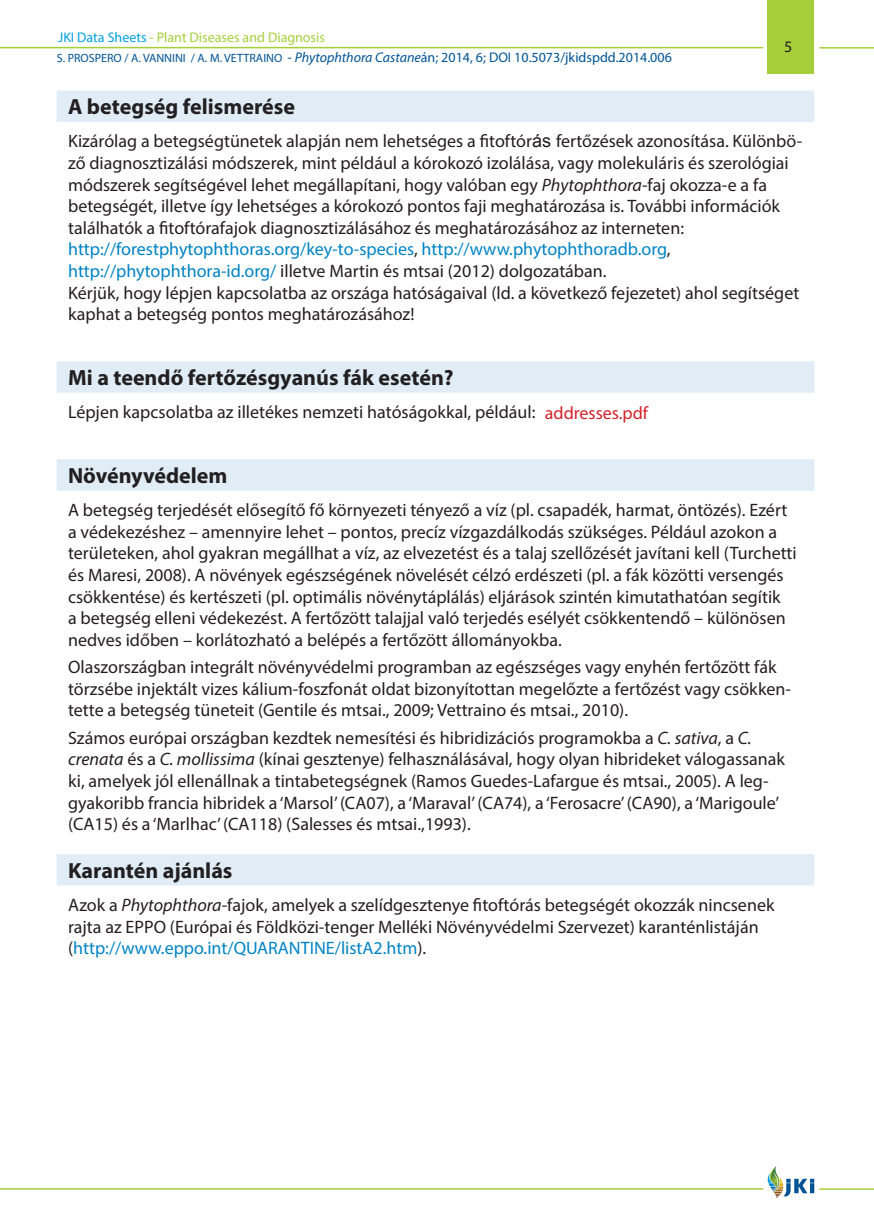
<style>
.page{position:relative;width:874px;height:1225px;background:#fff}
.page>*{position:absolute;margin:0;border:0;box-sizing:border-box;transform-origin:0 0}
.t1{font:700 22px "Myriad Pro";color:#231f20}
.t2{font:18px/21.6px "Myriad Pro";color:#231f20}
.t3{font:18px "Myriad Pro";color:#d1232a}
.t4{font:16px "Myriad Pro";color:#231f20}
.t5{font:14px "Myriad Pro";color:#005495}
.t6{font:14px "Myriad Pro";color:#a6ce39}
.s1{color:#00a1e3}
.s2{font-size:12px}
.s3{font-style:italic}
.s4{font-family:"Arial"}
.s5{color:#0084c6}
</style>
<div class="page">
<div style="left:767px;top:0;width:47px;height:74px;background:#a6ce39"></div>
<svg style="left:767px;top:1166px;width:46px;height:32px"></svg>
<hr style="left:0;top:47px;width:763px;height:1px;background:#a6ce39">
<hr style="left:819px;top:47px;width:54px;height:2px;background:#a6ce39">
<hr style="left:0;top:1188px;width:763px;height:1px;background:#a6ce39">
<hr style="left:819px;top:1188px;width:54px;height:1px;background:#a6ce39">
<div style="left:57px;top:90px;width:757px;height:24px;background:#e0edf7"></div>
<div style="left:57px;top:114px;width:757px;height:8px;background:#e0edf7"></div>
<div style="left:57px;top:361px;width:757px;height:24px;background:#e0edf7"></div>
<div style="left:57px;top:385px;width:757px;height:8px;background:#e0edf7"></div>
<div style="left:57px;top:459px;width:757px;height:24px;background:#e0edf7"></div>
<div style="left:57px;top:483px;width:757px;height:8px;background:#e0edf7"></div>
<div style="left:57px;top:854px;width:757px;height:24px;background:#e0edf7"></div>
<div style="left:57px;top:877px;width:757px;height:8px;background:#e0edf7"></div>
<p class="t6" style="left:58px;top:29px;width:268px"><span class="s1">JKI Data Sheets</span> - Plant Diseases and Diagnosis</p>
<p class="t5" style="left:57px;top:49px;width:616px"><span class="s2">S. PROSPERO / A. VANNINI / A. M. VETTRAINO</span> - <span class="s3">Phytophthora Castane</span>án; 2014, 6; DOI 10.5073/jkidspdd.2014.006</p>
<p class="t4" style="left:783px;top:37px;width:10px">5</p>
<p class="t1" style="left:68px;top:93px;width:228px">A betegség felismerése</p>
<p class="t2" style="left:68px;top:130px;width:735px">Kizárólag a betegségtünetek alapján nem lehetséges a fitoftór<span class="s4">ás</span> fertőzések azonosítása. Különbö&shy;ző diagnosztizálási módszerek, mint például a kórokozó izolálása, vagy molekuláris és szerológiai módszerek segítségével lehet megállapítani, hogy valóban egy <span class="s3">Phytophthora</span>-faj okozza-e a fa betegségét, illetve így lehetséges a kórokozó pontos faji meghatározása is. További információk találhatók a fitoftórafajok diagnosztizálásához és meghatározásához az interneten: <span class="s5">http://forestphytophthoras.org/key-to-species</span>, <span class="s5">http://www.phytophthoradb.org</span>, <span class="s5">http://phytophthora-id.org/</span> illetve Martin és mtsai (2012) dolgozatában.<br>Kérjük, hogy lépjen kapcsolatba az országa hatóságaival (ld. a következő fejezetet) ahol segítséget kaphat a betegség pontos meghatározásához!</p>
<p class="t1" style="left:68px;top:363px;width:387px">Mi a teendő fertőzésgyanús fák esetén?</p>
<p class="t2" style="left:68px;top:401px;width:468px">Lépjen kapcsolatba az illetékes nemzeti hatóságokkal, például:</p>
<p class="t3" style="left:544px;top:402px;width:105px">addresses.pdf</p>
<p class="t1" style="left:68px;top:461px;width:161px">Növényvédelem</p>
<p class="t2" style="left:68px;top:499px;width:729px">A betegség terjedését elősegítő fő környezeti tényező a víz (pl. csapadék, harmat, öntözés). Ezért a védekezéshez – amennyire lehet – pontos, precíz vízgazdálkodás szükséges. Például azokon a területeken, ahol gyakran megállhat a víz, az elvezetést és a talaj szellőzését javítani kell (Turchetti és Maresi, 2008). A növények egészségének növelését célzó erdészeti (pl. a fák közötti versengés csökkentése) és kertészeti (pl. optimális növénytáplálás) eljárások szintén kimutathatóan segítik<br>a betegség elleni védekezést. A fertőzött talajjal való terjedés esélyét csökkentendő – különösen nedves időben – korlátozható a belépés a fertőzött állományokba.</p>
<p class="t2" style="left:68px;top:656px;width:724px">Olaszországban integrált növényvédelmi programban az egészséges vagy enyhén fertőzött fák törzsébe injektált vizes kálium-foszfonát oldat bizonyítottan megelőzte a fertőzést vagy csökken&shy;tette a betegség tüneteit (Gentile és mtsai., 2009; Vettraino és mtsai., 2010).</p>
<p class="t2" style="left:68px;top:726px;width:718px">Számos európai országban kezdtek nemesítési és hibridizációs programokba a <span class="s3">C. sativa</span>, a <span class="s3">C. crenata</span> és a <span class="s3">C. mollissima</span> (kínai gesztenye) felhasználásával, hogy olyan hibrideket válogassanak ki, amelyek jól ellenállnak a tintabetegségnek (Ramos Guedes-Lafargue és mtsai., 2005). A leg&shy;gyakoribb francia hibridek a ‘Marsol’ (CA07), a ‘Maraval’ (CA74), a ‘Ferosacre’ (CA90), a ‘Marigoule’ (CA15) és a ‘Marlhac’ (CA118) (Salesses és mtsai.,1993).</p>
<p class="t1" style="left:68px;top:856px;width:166px">Karantén ajánlás</p>
<p class="t2" style="left:68px;top:894px;width:707px">Azok a <span class="s3">Phytophthora</span>-fajok, amelyek a szelídgesztenye fitoftórás betegségét okozzák nincsenek rajta az EPPO (Európai és Földközi-tenger Melléki Növényvédelmi Szervezet) karanténlistáján (<span class="s5">http://www.eppo.int/QUARANTINE/listA2.htm</span>).</p>
</div>
